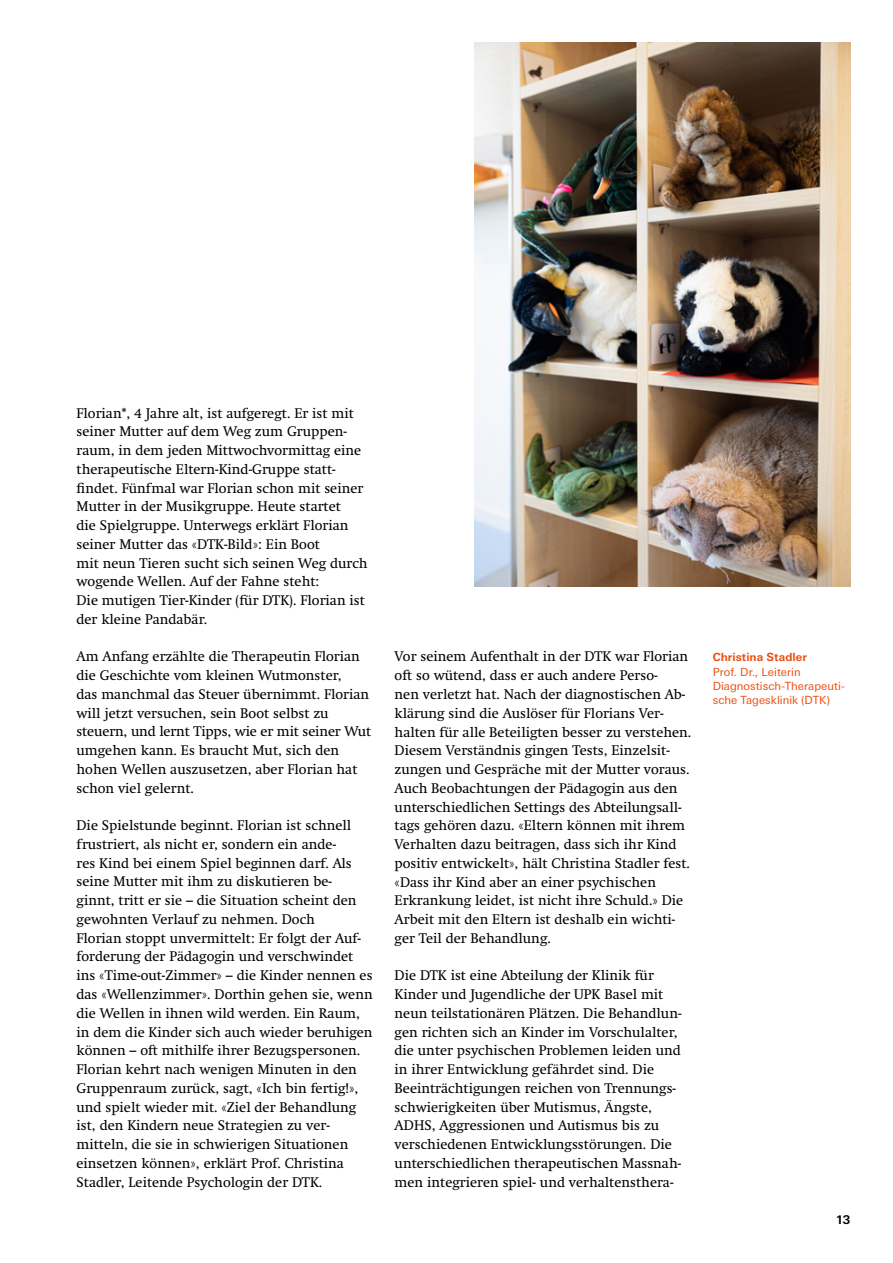
<style>
.page{position:relative;width:893px;height:1263px;background:#fff}
.page>*{position:absolute;margin:0;border:0;box-sizing:border-box;transform-origin:0 0}
.t1{font:14.25px/18.8px "Swift Neue LT Pro";letter-spacing:.005em;color:#000}
.t2{font:700 12px "Univers Next Pro";color:#000}
.t3{font:11.25px/14.2px "Univers Next Pro";letter-spacing:.005em;color:#e94e0f}
.t4{font:700 11.25px "Univers Next Pro";letter-spacing:.005em;color:#e94e0f}
</style>
<div class="page">
<img style="left:474px;top:43px;width:376px;height:543px">
<p class="t1" style="left:77px;top:403px;width:293px">Florian*, 4 Jahre alt, ist aufgeregt. Er ist mit seiner Mutter auf dem Weg zum Gruppen&shy;raum, in dem jeden Mittwochvormittag eine therapeutische Eltern-Kind-Gruppe statt&shy;findet. Fünfmal war Florian schon mit seiner Mutter in der Musikgruppe. Heute startet<br>die Spielgruppe. Unterwegs erklärt Florian seiner Mutter das «DTK-Bild»: Ein Boot<br>mit neun Tieren sucht sich seinen Weg durch wogende Wellen. Auf der Fahne steht:<br>Die mutigen Tier-Kinder (für DTK). Florian ist der kleine Pandabär.</p>
<p class="t1" style="left:77px;top:647px;width:296px">Am Anfang erzählte die Therapeutin Florian die Geschichte vom kleinen Wutmonster,<br>das manchmal das Steuer übernimmt. Florian will jetzt versuchen, sein Boot selbst zu steuern, und lernt Tipps, wie er mit seiner Wut umgehen kann. Es braucht Mut, sich den hohen Wellen auszusetzen, aber Florian hat schon viel gelernt.</p>
<p class="t1" style="left:77px;top:816px;width:298px">Die Spielstunde beginnt. Florian ist schnell frustriert, als nicht er, sondern ein ande-<br>res Kind bei einem Spiel beginnen darf. Als seine Mutter mit ihm zu diskutieren be&shy;ginnt, tritt er sie – die Situation scheint den gewohnten Verlauf zu nehmen. Doch<br>Florian stoppt unvermittelt: Er folgt der Auf&shy;forderung der Pädagogin und verschwindet ins «Time-out-Zimmer» – die Kinder nennen es das «Wellenzimmer». Dorthin gehen sie, wenn die Wellen in ihnen wild werden. Ein Raum, in dem die Kinder sich auch wieder beruhigen können – oft mithilfe ihrer Bezugspersonen.<br>Florian kehrt nach wenigen Minuten in den Gruppenraum zurück, sagt, «Ich bin fertig!», und spielt wieder mit. «Ziel der Behandlung ist, den Kindern neue Strategien zu ver&shy;mitteln, die sie in schwierigen Situationen einsetzen können», erklärt Prof. Christina Stadler, Leitende Psychologin der DTK.</p>
<p class="t1" style="left:395px;top:647px;width:298px">Vor seinem Aufenthalt in der DTK war Florian oft so wütend, dass er auch andere Perso-<br>nen verletzt hat. Nach der diagnostischen Ab&shy;klärung sind die Auslöser für Florians Ver&shy;halten für alle Beteiligten besser zu verstehen.<br>Diesem Verständnis gingen Tests, Einzelsit&shy;zungen und Gespräche mit der Mutter voraus.<br>Auch Beobachtungen der Pädagogin aus den unterschiedlichen Settings des Abteilungsall&shy;tags gehören dazu. «Eltern können mit ihrem Verhalten dazu beitragen, dass sich ihr Kind positiv entwickelt», hält Christina Stadler fest. «Dass ihr Kind aber an einer psychischen Erkrankung leidet, ist nicht ihre Schuld.» Die Arbeit mit den Eltern ist deshalb ein wichti&shy;ger Teil der Behandlung.</p>
<p class="t1" style="left:395px;top:966px;width:288px">Die DTK ist eine Abteilung der Klinik für Kinder und Jugendliche der UPK Basel mit neun teilstationären Plätzen. Die Behandlun&shy;gen richten sich an Kinder im Vorschulalter, die unter psychischen Problemen leiden und in ihrer Entwicklung gefährdet sind. Die Beeinträchtigungen reichen von Trennungs&shy;schwierigkeiten über Mutismus, Ängste, ADHS, Aggressionen und Autismus bis zu verschiedenen Entwicklungsstörungen. Die unterschiedlichen therapeutischen Massnah&shy;men integrieren spiel- und verhaltensthera-</p>
<p class="t4" style="left:713px;top:651px;width:96px">Christina Stadler</p>
<p class="t3" style="left:713px;top:664px;width:134px">Prof. Dr., Leiterin<br>Diagnostisch-Therapeuti&shy;sche Tagesklinik (DTK)</p>
<p class="t2" style="left:836px;top:1212px;width:16px">13</p>
</div>
